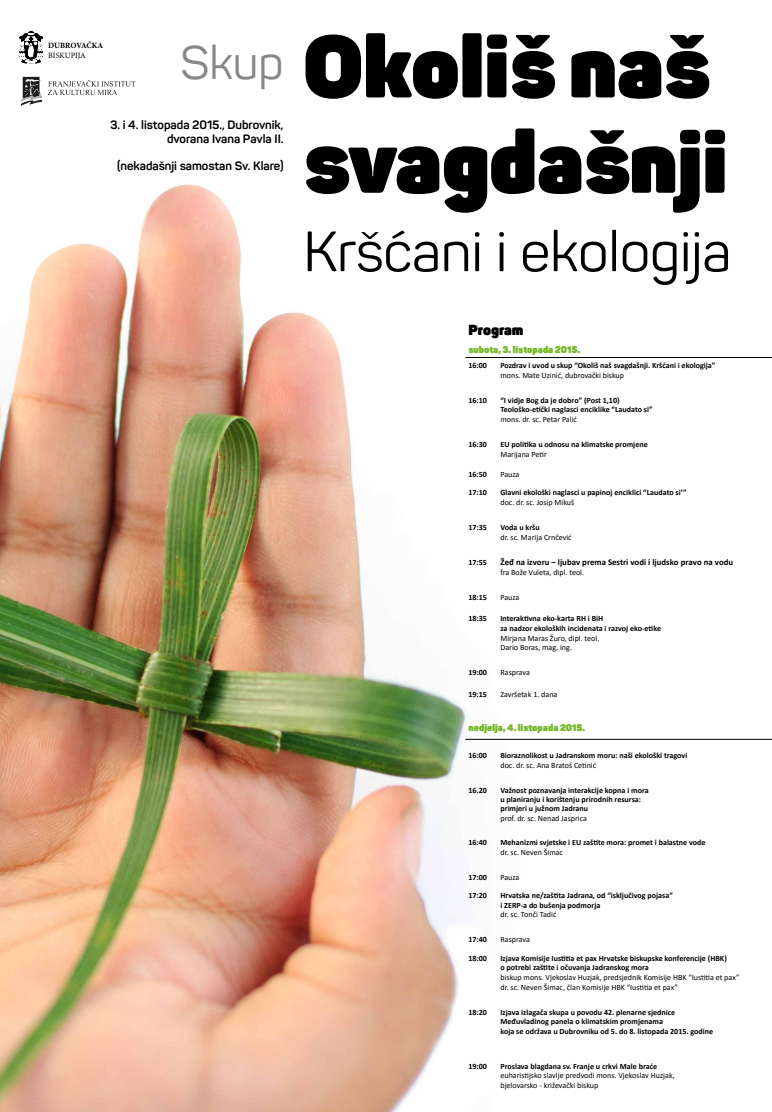
<style>
.page{position:relative;width:772px;height:1112px;background:#fff}
.page>*{position:absolute;margin:0;border:0;box-sizing:border-box;transform-origin:0 0}
.t1{font:900 86.8px/95.2px "Panton";color:#000;text-align:right}
.t2{font:55.92px "Panton";color:#000}
.t3{font:900 14.4px "Panton";color:#000}
.t4{font:700 12px/14.4px "Panton";color:#000;text-align:right}
.t5{font:900 9.6px "Panton";color:#76b82a}
.t6{font:700 8.8px "Calibri";color:#000}
.t7{font:700 8.04px/9.7px "Calibri";color:#000}
.t8{font:8.04px/9.7px "Calibri";color:#000}
.t9{font:700 8px "Minion Pro";letter-spacing:-.01em;color:#000}
.t10{font:8px "Minion Pro";color:#000}
</style>
<div class="page">
<img style="left:0;top:184px;width:771px;height:927px">
<hr style="left:465px;top:357px;width:306px;height:1px;background:#000">
<hr style="left:465px;top:739px;width:306px;height:1px;background:#000">
<svg style="left:21px;top:77px;width:21px;height:29px"></svg>
<svg style="left:48px;top:80px;width:87px;height:15px"></svg>
<svg style="left:18px;top:31px;width:26px;height:32px"></svg>
<h1 class="t1" style="left:180px;top:18px;width:548px"><sup>Skup</sup> Okoliš naš svagdašnji</h1>
<h2 class="t2" style="left:303px;top:217px;width:429px">Kršćani i ekologija</h2>
<p class="t9" style="left:48px;top:40px;width:56px">DUBROVAČKA</p>
<p class="t10" style="left:48px;top:50px;width:39px">BISKUPIJA</p>
<h3 class="t4" style="left:110px;top:117px;width:175px">3. i 4. listopada 2015., Dubrovnik, dvorana Ivana Pavla II.</h3>
<h3 class="t4" style="left:117px;top:159px;width:168px">(nekadašnji samostan Sv. Klare)</h3>
<h3 class="t3" style="left:468px;top:320px;width:57px">Program</h3>
<p class="t5" style="left:468px;top:344px;width:113px">subota, 3. listopada 2015.</p>
<p class="t7" style="left:468px;top:360px;width:20px">16:00</p>
<p class="t7" style="left:500px;top:360px;width:216px">Pozdrav i uvod u skup “Okoliš naš svagdašnji. Kršćani i ekologija”</p>
<p class="t8" style="left:500px;top:370px;width:125px">mons. Mate Uzinić, dubrovački biskup</p>
<p class="t7" style="left:468px;top:394px;width:20px">16:10</p>
<p class="t7" style="left:500px;top:394px;width:154px">“I vidje Bog da je dobro” (Post 1,10)<br>Teološko-etički naglasci enciklike “Laudato si”</p>
<p class="t8" style="left:500px;top:414px;width:78px">mons. dr. sc. Petar Palić</p>
<p class="t7" style="left:468px;top:439px;width:20px">16:30</p>
<p class="t7" style="left:500px;top:439px;width:149px">EU politika u odnosu na klimatske promjene</p>
<p class="t8" style="left:500px;top:448px;width:48px">Marijana Petir</p>
<p class="t7" style="left:468px;top:469px;width:20px">16:50</p>
<p class="t8" style="left:500px;top:469px;width:20px">Pauza</p>
<p class="t7" style="left:468px;top:487px;width:20px">17:10</p>
<p class="t7" style="left:500px;top:487px;width:187px">Glavni ekološki naglasci u papinoj enciklici “Laudato si’”</p>
<p class="t8" style="left:500px;top:497px;width:75px">doc. dr. sc. Josip Mikuš</p>
<p class="t7" style="left:468px;top:522px;width:20px">17:35</p>
<p class="t7" style="left:500px;top:522px;width:41px">Voda u kršu</p>
<p class="t8" style="left:500px;top:532px;width:73px">dr. sc. Marija Crnčević</p>
<p class="t7" style="left:468px;top:556px;width:20px">17:55</p>
<p class="t6" style="left:500px;top:556px;width:234px">Žeđ na izvoru – ljubav prema Sestri vodi i ljudsko pravo na vodu</p>
<p class="t8" style="left:500px;top:567px;width:85px">fra Bože Vuleta, dipl. teol.</p>
<p class="t7" style="left:468px;top:592px;width:20px">18:15</p>
<p class="t8" style="left:500px;top:592px;width:20px">Pauza</p>
<p class="t7" style="left:468px;top:613px;width:20px">18:35</p>
<p class="t7" style="left:500px;top:613px;width:162px">Interaktivna eko-karta RH i BiH<br>za nadzor ekoloških incidenata i razvoj eko-etike</p>
<p class="t8" style="left:500px;top:632px;width:100px">Mirjana Maras Žuro, dipl. teol.<br>Dario Boras, mag. ing.</p>
<p class="t7" style="left:468px;top:667px;width:20px">19:00</p>
<p class="t8" style="left:500px;top:667px;width:31px">Rasprava</p>
<p class="t7" style="left:468px;top:688px;width:20px">19:15</p>
<p class="t8" style="left:500px;top:688px;width:58px">Završetak 1. dana</p>
<p class="t5" style="left:468px;top:721px;width:118px">nedjelja, 4. listopada 2015.</p>
<p class="t7" style="left:468px;top:750px;width:20px">16:00</p>
<p class="t7" style="left:500px;top:750px;width:188px">Bioraznolikost u Jadranskom moru: naši ekološki tragovi</p>
<p class="t8" style="left:500px;top:759px;width:97px">doc. dr. sc. Ana Bratoš Cetinić</p>
<p class="t7" style="left:468px;top:784px;width:20px">16.20</p>
<p class="t7" style="left:500px;top:785px;width:150px;line-height:9.3px">Važnost poznavanja interakcije kopna i mora u planiranju i korištenju prirodnih resursa: primjeri u južnom Jadranu</p>
<p class="t8" style="left:500px;top:812px;width:88px">prof. dr. sc. Nenad Jasprica</p>
<p class="t7" style="left:468px;top:837px;width:20px">16:40</p>
<p class="t7" style="left:500px;top:837px;width:206px">Mehanizmi svjetske i EU zaštite mora: promet i balastne vode</p>
<p class="t8" style="left:500px;top:846px;width:64px">dr. sc. Neven Šimac</p>
<p class="t7" style="left:468px;top:871px;width:20px">17:00</p>
<p class="t8" style="left:500px;top:871px;width:20px">Pauza</p>
<p class="t7" style="left:468px;top:890px;width:20px">17:20</p>
<p class="t7" style="left:500px;top:890px;width:174px">Hrvatska ne/zaštita Jadrana, od “isključivog pojasa” i ZERP-a do bušenja podmorja</p>
<p class="t8" style="left:500px;top:909px;width:57px">dr. sc. Tonči Tadić</p>
<p class="t7" style="left:468px;top:934px;width:20px">17:40</p>
<p class="t8" style="left:500px;top:934px;width:31px">Rasprava</p>
<p class="t7" style="left:468px;top:952px;width:20px">18:00</p>
<p class="t7" style="left:500px;top:952px;width:228px">Izjava Komisije Iustitia et pax Hrvatske biskupske konferencije (HBK) o potrebi zaštite i očuvanja Jadranskog mora</p>
<p class="t8" style="left:500px;top:972px;width:240px">biskup mons. Vjekoslav Huzjak, predsjednik Komisije HBK “Iustitia et pax” dr. sc. Neven Šimac, član Komisije HBK “Iustitia et pax”</p>
<p class="t7" style="left:468px;top:1006px;width:20px">18:20</p>
<p class="t7" style="left:500px;top:1006px;width:214px">Izjava izlagača skupa u povodu 42. plenarne sjednice<br>Međuvladinog panela o klimatskim promjenama<br>koja se održava u Dubrovniku od 5. do 8. listopada 2015. godine</p>
<p class="t7" style="left:468px;top:1060px;width:20px">19:00</p>
<p class="t7" style="left:500px;top:1060px;width:158px">Proslava blagdana sv. Franje u crkvi Male braće</p>
<p class="t8" style="left:500px;top:1070px;width:176px">euharistijsko slavlje predvodi mons. Vjekoslav Huzjak, bjelovarsko - križevački biskup</p>
</div>
